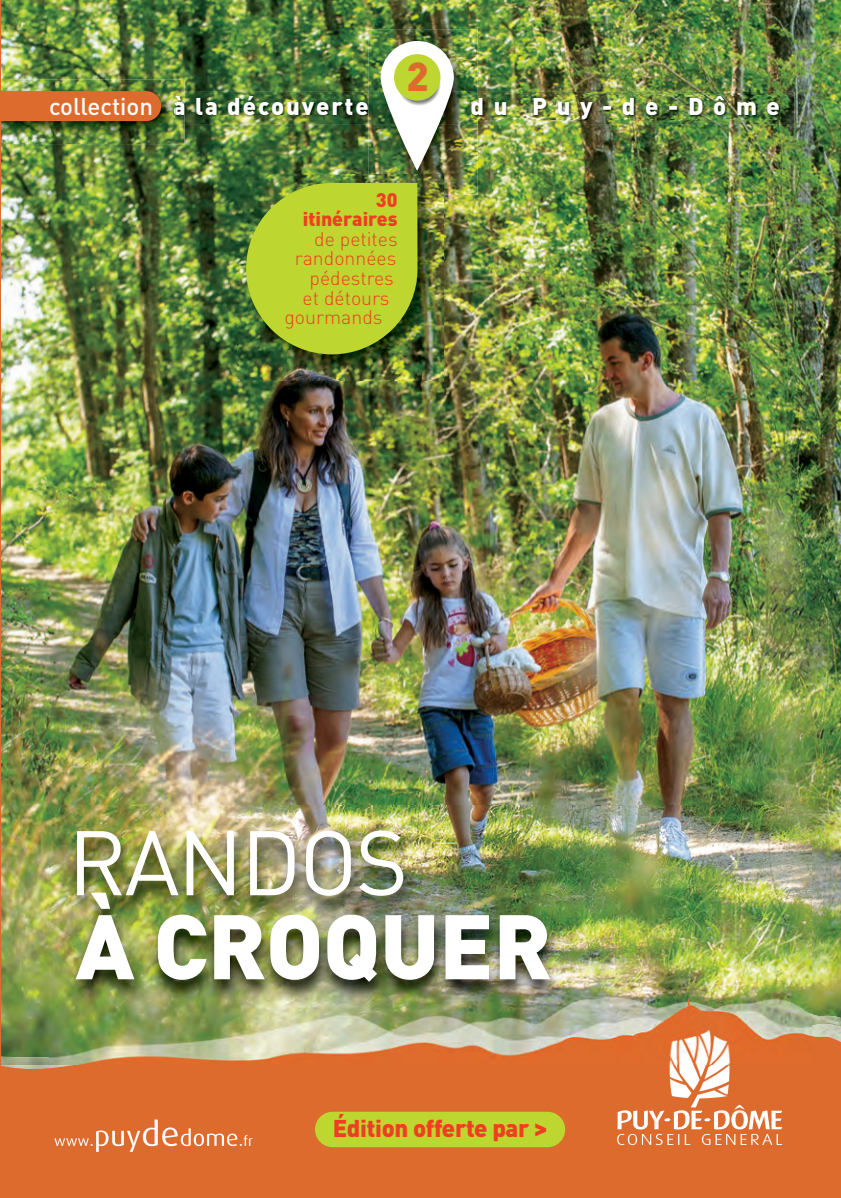
<style>
.page{position:relative;width:841px;height:1198px;background:#fff}
.page>*{position:absolute;margin:0;border:0;box-sizing:border-box;transform-origin:0 0}
.t1{font:900 90px "DIN";letter-spacing:-.005em;color:#fff}
.t2{font:90px "DIN";letter-spacing:-.025em;color:#fff}
.t3{font:900 40px "DIN";color:#de6b2e}
.t4{font:900 24px "DIN";letter-spacing:-.015em;color:#ef3e22}
.t5{font:900 24px "DIN";letter-spacing:.08em;color:#fff}
.t6{font:900 24px "DIN";letter-spacing:.4em;color:#fff}
.t7{font:500 24px "DIN";color:#fff}
.t8{font:300 19.6px "DIN";color:#ef3e22}
.t9{font:900 19.6px/19.6px "DIN";color:#ef3e22;text-align:right}
.s1{color:#fdfdfd}
</style>
<div class="page">
<div style="left:0;top:0;width:9px;height:1197px;background:#de6b2e"></div>
<img style="left:0;top:475px;width:1px;height:34px">
<img style="left:1px;top:0;width:840px;height:998px">
<div style="left:1px;top:998px;width:840px;height:199px;background:#de6b2e"></div>
<svg style="left:617px;top:1063px;width:165px;height:81px"></svg>
<img style="left:184px;top:92px;width:610px;height:32px">
<img style="left:184px;top:96px;width:184px;height:19px">
<img style="left:478px;top:96px;width:301px;height:23px">
<img style="left:369px;top:29px;width:109px;height:166px">
<img style="left:369px;top:92px;width:109px;height:32px">
<img style="left:371px;top:115px;width:88px;height:1px">
<img style="left:381px;top:41px;width:73px;height:131px">
<div style="left:398px;top:64px;width:42px;height:41px;background:#dcdddf;border-radius:50%"></div>
<div style="left:399px;top:64px;width:41px;height:41px;background:#cdced0;border-radius:50%"></div>
<div style="left:399px;top:65px;width:40px;height:39px;background:#b5b6ba;border-radius:50%"></div>
<svg style="left:400px;top:65px;width:38px;height:39px"></svg>
<svg style="left:401px;top:66px;width:36px;height:37px"></svg>
<div style="left:402px;top:67px;width:34px;height:35px;background:#848689;border-radius:50%"></div>
<div style="left:402px;top:67px;width:34px;height:34px;background:#8a9076;border-radius:50%"></div>
<div style="left:394px;top:54px;width:46px;height:47px;background:#bed630;border-radius:50%"></div>
<img style="left:1px;top:80px;width:183px;height:64px">
<img style="left:171px;top:92px;width:13px;height:32px">
<img style="left:174px;top:96px;width:10px;height:19px">
<div style="left:1px;top:91px;width:160px;height:30px;background:#de6b2e"></div>
<svg style="left:54px;top:1119px;width:198px;height:32px;background:#e2814d"></svg>
<img style="left:49px;top:805px;width:762px;height:258px">
<div style="left:315px;top:1111px;width:250px;height:36px;background:#bed630;border-radius:18px"></div>
<img style="left:237px;top:174px;width:206px;height:206px">
<svg style="left:246px;top:183px;width:171px;height:171px;background:#a9c32e"></svg>
<h2 class="t3" style="left:407px;top:63px;width:24px">2</h2>
<p class="t7" style="left:49px;top:98px;width:105px">collection</p>
<p class="t5" style="left:173px;top:98px;width:197px"><span class="s1">à</span> la découverte</p>
<p class="t6" style="left:470px;top:98px;width:311px"><span class="s1">d</span>u Puy-de-Dôme</p>
<p class="t9" style="left:303px;top:192px;width:96px">30 itinéraires</p>
<p class="t8" style="left:314px;top:232px;width:85px">de petites</p>
<p class="t8" style="left:295px;top:251px;width:103px">randonnées</p>
<p class="t8" style="left:310px;top:271px;width:86px">pédestres</p>
<p class="t8" style="left:303px;top:290px;width:88px">et détours</p>
<p class="t8" style="left:284px;top:310px;width:100px">gourmands</p>
<h1 class="t2" style="left:68px;top:831px;width:342px">RANDOS</h1>
<h1 class="t1" style="left:76px;top:915px;width:478px">À CROQUER</h1>
<p class="t4" style="left:333px;top:1120px;width:216px">Édition offerte par &gt;</p>
</div>
